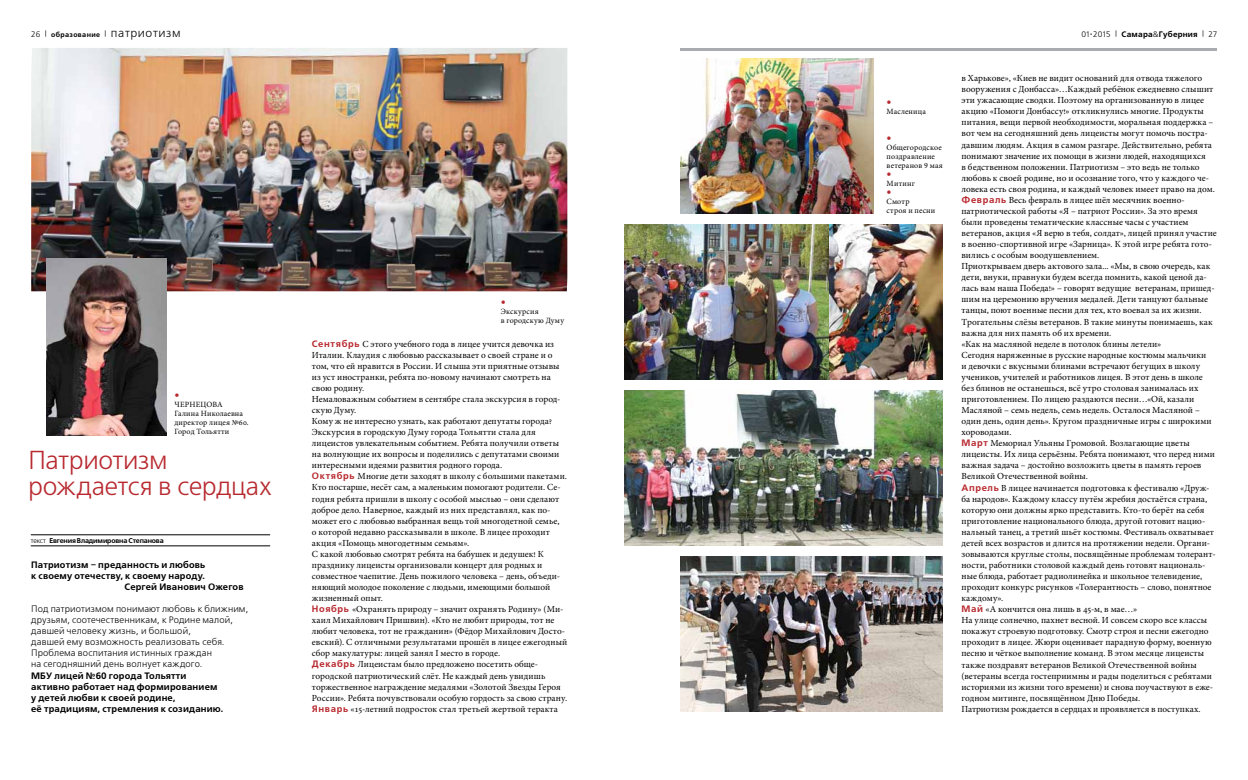
<style>
.page{position:relative;width:1248px;height:780px;background:#fff}
.page>*{position:absolute;margin:0;border:0;box-sizing:border-box;transform-origin:0 0}
.t1{font:26px/26px "Free Set C";letter-spacing:-.015em;color:#b8292f}
.t2{font:13px "Minion Pro";color:#b8292f}
.t3{font:9.3px/11.1px "Minion Pro";letter-spacing:.005em;color:#000}
.t4{font:9.3px/11.1px "Free Set C";letter-spacing:.01em;color:#000}
.t5{font:700 9.3px/11.1px "Free Set C";letter-spacing:.015em;color:#000}
.t6{font:8px/9px "Minion Pro";letter-spacing:.02em;color:#000}
.t7{font:700 8px "Free Set C";letter-spacing:.025em;color:#000}
.t8{font:700 7px "Free Set C";letter-spacing:-.02em;color:#000}
.t9{font:700 7px "Free Set C";letter-spacing:.05em;color:#000}
.s1{font-weight:400;font-size:8px}
.s2{font-weight:400;font-size:12px}
.s3{font-weight:400}
.s4{font-family:"Free Set C";font-weight:700;color:#b8292f}
</style>
<div class="page">
<img style="left:624px;top:225px;width:318px;height:155px">
<img style="left:680px;top:557px;width:262px;height:154px">
<img style="left:680px;top:59px;width:193px;height:155px">
<img style="left:625px;top:391px;width:317px;height:155px">
<img style="left:31px;top:48px;width:536px;height:243px">
<img style="left:46px;top:258px;width:121px;height:177px">
<hr style="left:680px;top:48px;width:536px;height:3px;background:#a8acb0">
<hr style="left:31px;top:534px;width:239px;height:1px;background:#000">
<hr style="left:31px;top:545px;width:239px;height:1px;background:#000">
<p class="t9" style="left:31px;top:30px;width:151px"><span class="s1">26</span> <sup>|</sup> образование <sup>|</sup> <span class="s2">патриотизм</span></p>
<h2 class="t2" style="left:174px;top:385px;width:7px">•</h2>
<p class="t6" style="left:174px;top:400px;width:76px">Чернецова<br>Галина Николаевна директор лицея №60.<br>Город Тольятти</p>
<h1 class="t1" style="left:28px;top:448px;width:245px">Патриотизм рождается в сердцах</h1>
<p class="t8" style="left:31px;top:536px;width:134px"><span class="s3">текст</span> Евгения Владимировна Степанова</p>
<p class="t5" style="left:31px;top:559px;width:175px">Патриотизм – преданность и любовь</p>
<p class="t5" style="left:31px;top:570px;width:175px">к своему отечеству, к своему народу.</p>
<p class="t5" style="left:124px;top:581px;width:121px">Сергей Иванович Ожегов</p>
<p class="t4" style="left:31px;top:603px;width:219px">Под патриотизмом понимают любовь к ближним, друзьям, соотечественникам, к Родине малой, давшей человеку жизнь, и большой,<br>давшей ему возможность реализовать себя.<br>Проблема воспитания истинных граждан<br>на сегодняшний день волнует каждого.</p>
<p class="t5" style="left:31px;top:670px;width:193px">МБУ лицей №60 города Тольятти активно работает над формированием у детей любви к своей родине,<br>её традициям, стремления к созиданию.</p>
<h2 class="t2" style="left:500px;top:292px;width:7px">•</h2>
<p class="t6" style="left:500px;top:307px;width:65px">Экскурсия<br>в городскую Думу</p>
<p class="t3" style="left:312px;top:338px;width:257px"><span class="s4">Сентябрь</span> С этого учебного года в лицее учится девочка из Италии. Клаудия с любовью рассказывает о своей стране и о том, что ей нравится в России. И слыша эти приятные отзывы из уст иностранки, ребята по-новому начинают смотреть на свою родину.<br>Немаловажным событием в сентябре стала экскурсия в город&shy;скую Думу.<br>Кому ж не интересно узнать, как работают депутаты города?<br>Экскурсия в городскую Думу города Тольятти стала для лицеистов увлекательным событием. Ребята получили ответы на волнующие их вопросы и поделились с депутатами своими интересными идеями развития родного города.<br><span class="s4">Октябрь</span> Многие дети заходят в школу с большими пакетами.<br>Кто постарше, несёт сам, а маленьким помогают родители. Се&shy;годня ребята пришли в школу с особой мыслью – они сделают доброе дело. Наверное, каждый из них представлял, как по&shy;может его с любовью выбранная вещь той многодетной семье,<br>о которой недавно рассказывали в школе. В лицее проходит акция «Помощь многодетным семьям».<br>С какой любовью смотрят ребята на бабушек и дедушек! К празднику лицеисты организовали концерт для родных и совместное чаепитие. День пожилого человека – день, объеди&shy;няющий молодое поколение с людьми, имеющими большой жизненный опыт.<br><span class="s4">Ноябрь</span> «Охранять природу – значит охранять Родину» (Ми&shy;хаил Михайлович Пришвин). «Кто не любит природы, тот не любит человека, тот не гражданин» (Фёдор Михайлович Досто&shy;евский). С отличными результатами прошёл в лицее ежегодный сбор макулатуры: лицей занял I место в городе.<br><span class="s4">Декабрь</span> Лицеистам было предложено посетить обще&shy;городской патриотический слёт. Не каждый день увидишь торжественное награждение медалями «Золотой Звезды Героя России». Ребята почувствовали особую гордость за свою страну.<br><span class="s4">Январь</span> «15-летний подросток стал третьей жертвой теракта</p>
<h2 class="t2" style="left:886px;top:92px;width:7px">•</h2>
<p class="t6" style="left:886px;top:107px;width:41px">Масленица</p>
<h2 class="t2" style="left:886px;top:128px;width:7px">•</h2>
<p class="t6" style="left:886px;top:143px;width:58px">Общегородское поздравление ветеранов 9 мая</p>
<h2 class="t2" style="left:886px;top:164px;width:7px">•</h2>
<p class="t6" style="left:886px;top:179px;width:30px">Митинг</p>
<h2 class="t2" style="left:886px;top:182px;width:7px">•</h2>
<p class="t6" style="left:886px;top:197px;width:50px">Смотр<br>строя и песни</p>
<p class="t7" style="left:1081px;top:30px;width:137px"><span class="s3">01·2015</span> <sup>|</sup> Самара<span class="s3">&amp;</span>Губерния <sup>|</sup> <span class="s3">27</span></p>
<p class="t3" style="left:961px;top:73px;width:257px">в Харькове», «Киев не видит оснований для отвода тяжелого вооружения с Донбасса»…Каждый ребёнок ежедневно слышит эти ужасающие сводки. Поэтому на организованную в лицее акцию «Помоги Донбассу!» откликнулись многие. Продукты питания, вещи первой необходимости, моральная поддержка – вот чем на сегодняшний день лицеисты могут помочь постра&shy;давшим людям. Акция в самом разгаре. Действительно, ребята понимают значение их помощи в жизни людей, находящихся<br>в бедственном положении. Патриотизм – это ведь не только любовь к своей родине, но и осознание того, что у каждого че&shy;ловека есть своя родина, и каждый человек имеет право на дом.<br><span class="s4">Февраль</span> Весь февраль в лицее шёл месячник военно&shy;патриотической работы «Я – патриот России». За это время были проведены тематические классные часы с участием ветеранов, акция «Я верю в тебя, солдат», лицей принял участие в военно-спортивной игре «Зарница». К этой игре ребята гото&shy;вились с особым воодушевлением.<br>Приоткрываем дверь актового зала... «Мы, в свою очередь, как дети, внуки, правнуки будем всегда помнить, какой ценой да&shy;лась вам наша Победа!» – говорят ведущие ветеранам, пришед&shy;шим на церемонию вручения медалей. Дети танцуют бальные танцы, поют военные песни для тех, кто воевал за их жизни.<br>Трогательны слёзы ветеранов. В такие минуты понимаешь, как важна для них память об их времени.<br>«Как на масляной неделе в потолок блины летели»<br>Сегодня наряженные в русские народные костюмы мальчики<br>и девочки с вкусными блинами встречают бегущих в школу учеников, учителей и работников лицея. В этот день в школе без блинов не останешься, всё утро столовая занималась их приготовлением. По лицею раздаются песни…«Ой, казали Масляной – семь недель, семь недель. Осталося Масляной – один день, один день». Кругом праздничные игры с широкими хороводами.<br><span class="s4">Март</span> Мемориал Ульяны Громовой. Возлагающие цветы лицеисты. Их лица серьёзны. Ребята понимают, что перед ними важная задача – достойно возложить цветы в память героев Великой Отечественной войны.<br><span class="s4">Апрель</span> В лицее начинается подготовка к фестивалю «Друж&shy;ба народов». Каждому классу путём жребия достаётся страна, которую они должны ярко представить. Кто-то берёт на себя приготовление национального блюда, другой готовит нацио&shy;нальный танец, а третий шьёт костюмы. Фестиваль охватывает детей всех возрастов и длится на протяжении недели. Органи&shy;зовываются круглые столы, посвящённые проблемам толерант&shy;ности, работники столовой каждый день готовят националь&shy;ные блюда, работает радиолинейка и школьное телевидение, проходит конкурс рисунков «Толерантность – слово, понятное каждому».<br><span class="s4">Май</span> «А кончится она лишь в 45-м, в мае…»<br>На улице солнечно, пахнет весной. И совсем скоро все классы покажут строевую подготовку. Смотр строя и песни ежегодно проходит в лицее. Жюри оценивает парадную форму, военную песню и чёткое выполнение команд. В этом месяце лицеисты также поздравят ветеранов Великой Отечественной войны (ветераны всегда гостеприимны и рады поделиться с ребятами историями из жизни того времени) и снова поучаствуют в еже&shy;годном митинге, посвящённом Дню Победы.<br>Патриотизм рождается в сердцах и проявляется в поступках.</p>
</div>
